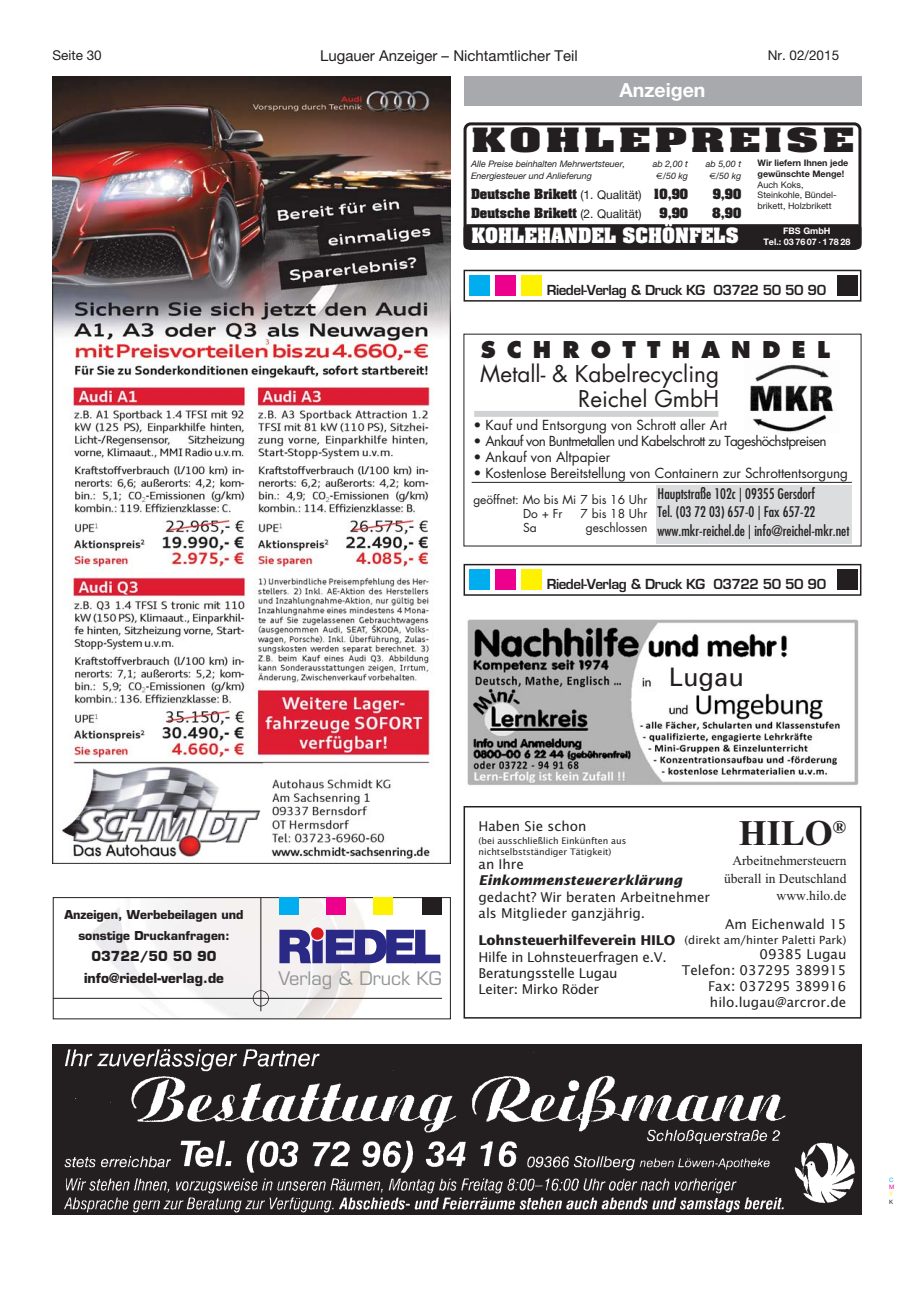
<style>
.page{position:relative;width:915px;height:1297px;background:#fff}
.page>*{position:absolute;margin:0;border:0;box-sizing:border-box;transform-origin:0 0}
.t1{font:700 36px "Times New Roman";color:#231f20}
.t2{font:700 28.5px "Aachen";letter-spacing:.085em;color:#231f20;scale:1.58 1}
.t3{font:25.5px "Univers";color:#231f20}
.t4{font:22.5px/25.5px "Futura";color:#231f20;text-align:right}
.t5{font:800 22.5px "Futura";letter-spacing:.5em;color:#231f20}
.t6{font:700 19.5px "Helvetica Neue";color:#fff}
.t7{font:18.3px "Eurostile";color:#939598}
.t8{font:700 18px "Aachen";color:#fff}
.t9{font:15px "Helvetica Neue";color:#231f20}
.t10{font:condensed 14.25px/18.5px "Futura";color:#231f20}
.t11{font:13.5px/16.2px "Lucida Sans";color:#231f20}
.t12{font:13.5px "Futura";letter-spacing:-.005em;color:#231f20}
.t13{font:13.5px/16.2px "Lucida Sans";letter-spacing:-.02em;color:#231f20}
.t14{font:600 13.5px "Eurostile";letter-spacing:-.035em;color:#231f20}
.t15{font:13.5px "Futura";letter-spacing:-.05em;color:#231f20}
.t16{font:13.5px/18px "Times New Roman";color:#231f20;text-align:right}
.t17{font:700 13.5px/21.6px "Eurostile";color:#231f20;text-align:center}
.t18{font:700 13.5px "Lucida Sans";letter-spacing:-.02em;color:#231f20}
.t19{font:italic 700 13.5px "Lucida Sans";color:#231f20}
.t20{font:13.5px "Helvetica Neue";color:#231f20}
.t21{font:700 12px "Aachen";color:#231f20}
.t22{font:12px/14.1px "Futura";color:#231f20}
.t23{font:700 12px/21px "Eurostile";color:#231f20;text-align:center}
.t24{font:11.25px "Lucida Sans";color:#231f20}
.t25{font:italic 9px "Helvetica Neue";color:#231f20}
.t26{font:9px/10.8px "Lucida Sans";color:#231f20}
.t27{font:9px/10.8px "Helvetica Neue";color:#231f20}
.t28{font:700 9px/10.8px "Helvetica Neue";color:#231f20}
.t29{font:700 9px/10.8px "Helvetica Neue";color:#fff;text-align:center}
.t30{font:6px "Helvetica Neue";color:#00adef}
.t31{font:6px "Helvetica Neue";color:#ec008c}
.t32{font:6px "Helvetica Neue";color:#fff200}
.t33{font:6px "Helvetica Neue";color:#231f20}
.s1{font-family:"Euro Sans";font-style:normal}
.s2{font-family:"Helvetica Neue";font-weight:400}
</style>
<div class="page">
<div style="left:463px;top:76px;width:398px;height:30px;background:#a7a9ac"></div>
<img style="left:750px;top:364px;width:84px;height:68px">
<div style="left:474px;top:411px;width:244px;height:6px;background:#d1d2d4"></div>
<div style="left:656px;top:486px;width:195px;height:58px;background:#dcddde"></div>
<hr style="left:471px;top:482px;width:380px;height:1px;background:#231f20">
<svg style="left:463px;top:122px;width:398px;height:128px"></svg>
<div style="left:463px;top:224px;width:398px;height:25px;background:#231f20;border-radius:4px"></div>
<img style="left:467px;top:619px;width:392px;height:167px">
<img style="left:53px;top:77px;width:397px;height:787px">
<img style="left:53px;top:1045px;width:808px;height:170px">
<div style="left:463px;top:806px;width:398px;height:213px;border:2px solid #231f20"></div>
<div style="left:463px;top:564px;width:398px;height:32px;border:2px solid #231f20"></div>
<div style="left:469px;top:569px;width:20px;height:21px;background:#00adef"></div>
<div style="left:494px;top:569px;width:21px;height:21px;background:#ec008c"></div>
<div style="left:521px;top:569px;width:21px;height:21px;background:#fff200"></div>
<div style="left:836px;top:569px;width:21px;height:21px;background:#231f20"></div>
<div style="left:463px;top:270px;width:398px;height:32px;border:2px solid #231f20"></div>
<div style="left:469px;top:275px;width:20px;height:21px;background:#00adef"></div>
<div style="left:494px;top:275px;width:21px;height:21px;background:#ec008c"></div>
<div style="left:521px;top:275px;width:21px;height:21px;background:#fff200"></div>
<div style="left:836px;top:275px;width:21px;height:21px;background:#231f20"></div>
<img style="left:55px;top:899px;width:353px;height:118px">
<div style="left:53px;top:897px;width:397px;height:122px;border:1px solid #231f20"></div>
<div style="left:279px;top:898px;width:19px;height:17px;background:#00adef"></div>
<div style="left:326px;top:898px;width:19px;height:17px;background:#ec008c"></div>
<div style="left:373px;top:898px;width:20px;height:17px;background:#fff200"></div>
<div style="left:422px;top:898px;width:20px;height:17px;background:#231f20"></div>
<hr style="left:260px;top:897px;width:1px;height:114px;background:#231f20">
<hr style="left:53px;top:998px;width:389px;height:1px;background:#231f20">
<div style="left:253px;top:990px;width:16px;height:16px;border:2px solid #231f20;border-radius:50%"></div>
<svg style="left:311px;top:927px;width:12px;height:13px"></svg>
<svg style="left:279px;top:930px;width:161px;height:33px"></svg>
<p class="t20" style="left:52px;top:50px;width:51px">Seite 30</p>
<p class="t9" style="left:320px;top:50px;width:259px">Lugauer Anzeiger – Nichtamtlicher Teil</p>
<p class="t20" style="left:767px;top:50px;width:73px">Nr. 02/2015</p>
<h3 class="t6" style="left:619px;top:83px;width:87px">Anzeigen</h3>
<h2 class="t2" style="left:471px;top:128px;width:244px">KOHLEPREISE</h2>
<p class="t25" style="left:471px;top:160px;width:156px">Alle Preise beinhalten Mehrwertsteuer,</p>
<p class="t25" style="left:652px;top:160px;width:37px">ab 2,00 t</p>
<p class="t25" style="left:705px;top:160px;width:37px">ab 5,00 t</p>
<p class="t25" style="left:471px;top:172px;width:122px">Energiesteuer und Anlieferung</p>
<p class="t25" style="left:656px;top:172px;width:33px"><span class="s1">€</span>/50 kg</p>
<p class="t25" style="left:709px;top:172px;width:33px"><span class="s1">€</span>/50 kg</p>
<p class="t21" style="left:471px;top:189px;width:218px">Deutsche Brikett <span class="s2">(1. Qualität)</span> 10,90</p>
<p class="t21" style="left:712px;top:189px;width:30px">9,90</p>
<p class="t21" style="left:471px;top:208px;width:172px">Deutsche Brikett <span class="s2">(2. Qualität)</span></p>
<p class="t21" style="left:659px;top:208px;width:30px">9,90</p>
<p class="t21" style="left:712px;top:208px;width:31px">8,90</p>
<p class="t28" style="left:757px;top:158px;width:92px">Wir liefern Ihnen jede gewünschte Menge!</p>
<p class="t27" style="left:757px;top:180px;width:81px">Auch Koks,<br>Steinkohle, Bündel&shy;brikett, Holzbrikett</p>
<h3 class="t8" style="left:471px;top:227px;width:269px">KOHLEHANDEL SCHÖNFELS</h3>
<p class="t29" style="left:763px;top:226px;width:89px">FBS GmbH<br>Tel.: 03 76 07 · 1 78 28</p>
<p class="t14" style="left:546px;top:285px;width:281px">Riedel-Verlag &amp; Druck KG 03722 50 50 90</p>
<h3 class="t5" style="left:480px;top:339px;width:351px">SCHROTTHANDEL</h3>
<h3 class="t4" style="left:480px;top:363px;width:240px">Metall- &amp; Kabelrecycling<br>Reichel GmbH</h3>
<p class="t12" style="left:473px;top:419px;width:255px">• Kauf und Entsorgung von Schrott aller Art</p>
<p class="t15" style="left:473px;top:435px;width:355px">• Ankauf von Buntmetallen und Kabelschrott zu Tageshöchstpreisen</p>
<p class="t12" style="left:473px;top:451px;width:138px">• Ankauf von Altpapier</p>
<p class="t12" style="left:473px;top:466px;width:376px">• Kostenlose Bereitstellung von Containern zur Schrottentsorgung</p>
<p class="t22" style="left:523px;top:494px;width:126px;text-indent:-50px">geöffnet: Mo bis Mi 7 bis 16 Uhr<br>Do + Fr</p>
<p class="t10" style="left:657px;top:486px;width:193px">Hauptstraße 102c | 09355 Gersdorf<br>Tel. (03 72 03) 657-0 | Fax 657-22 www.mkr-reichel.de | info@reichel-mkr.net</p>
<p class="t22" style="left:580px;top:508px;width:68px">7 bis 18 Uhr</p>
<p class="t22" style="left:523px;top:522px;width:15px">Sa</p>
<p class="t22" style="left:585px;top:522px;width:63px">geschlossen</p>
<p class="t14" style="left:546px;top:579px;width:281px">Riedel-Verlag &amp; Druck KG 03722 50 50 90</p>
<h3 class="t3" style="left:668px;top:668px;width:77px">Lugau</h3>
<p class="t23" style="left:64px;top:905px;width:181px">Anzeigen, Werbebeilagen und sonstige Druckanfragen:</p>
<p class="t17" style="left:84px;top:947px;width:141px">03722/50 50 90 info@riedel-verlag.de</p>
<h3 class="t7" style="left:278px;top:971px;width:164px">Verlag &amp; Druck KG</h3>
<h1 class="t1" style="left:738px;top:821px;width:109px">HILO<sup>®</sup></h1>
<p class="t16" style="left:723px;top:852px;width:124px">Arbeitnehmersteuern überall in Deutschland www.hilo.de</p>
<p class="t11" style="left:478px;top:819px;width:109px">Haben Sie schon</p>
<p class="t26" style="left:478px;top:836px;width:149px">(bei ausschließlich Einkünften aus nichtselbstständiger Tätigkeit)</p>
<p class="t11" style="left:478px;top:857px;width:47px">an Ihre</p>
<p class="t19" style="left:478px;top:875px;width:205px">Einkommensteuererklärung</p>
<p class="t11" style="left:478px;top:890px;width:233px">gedacht? Wir beraten Arbeitnehmer als Mitglieder ganzjährig.</p>
<p class="t18" style="left:478px;top:935px;width:198px">Lohnsteuerhilfeverein HILO</p>
<p class="t13" style="left:478px;top:949px;width:189px">Hilfe in Lohnsteuerfragen e.V.<br>Beratungsstelle Lugau<br>Leiter: Mirko Röder</p>
<p class="t11" style="left:725px;top:917px;width:123px">Am Eichenwald 15</p>
<p class="t24" style="left:684px;top:935px;width:163px">(direkt am/hinter Paletti Park)</p>
<p class="t11" style="left:681px;top:947px;width:166px;text-align:right">09385 Lugau<br>Telefon: 037295 389915<br>Fax: 037295 389916 hilo.lugau@arcror.de</p>
<p class="t30" style="left:888px;top:1178px;width:6px">C</p>
<p class="t31" style="left:888px;top:1185px;width:7px">M</p>
<p class="t32" style="left:888px;top:1192px;width:5px">Y</p>
<p class="t33" style="left:888px;top:1199px;width:6px">K</p>
</div>
